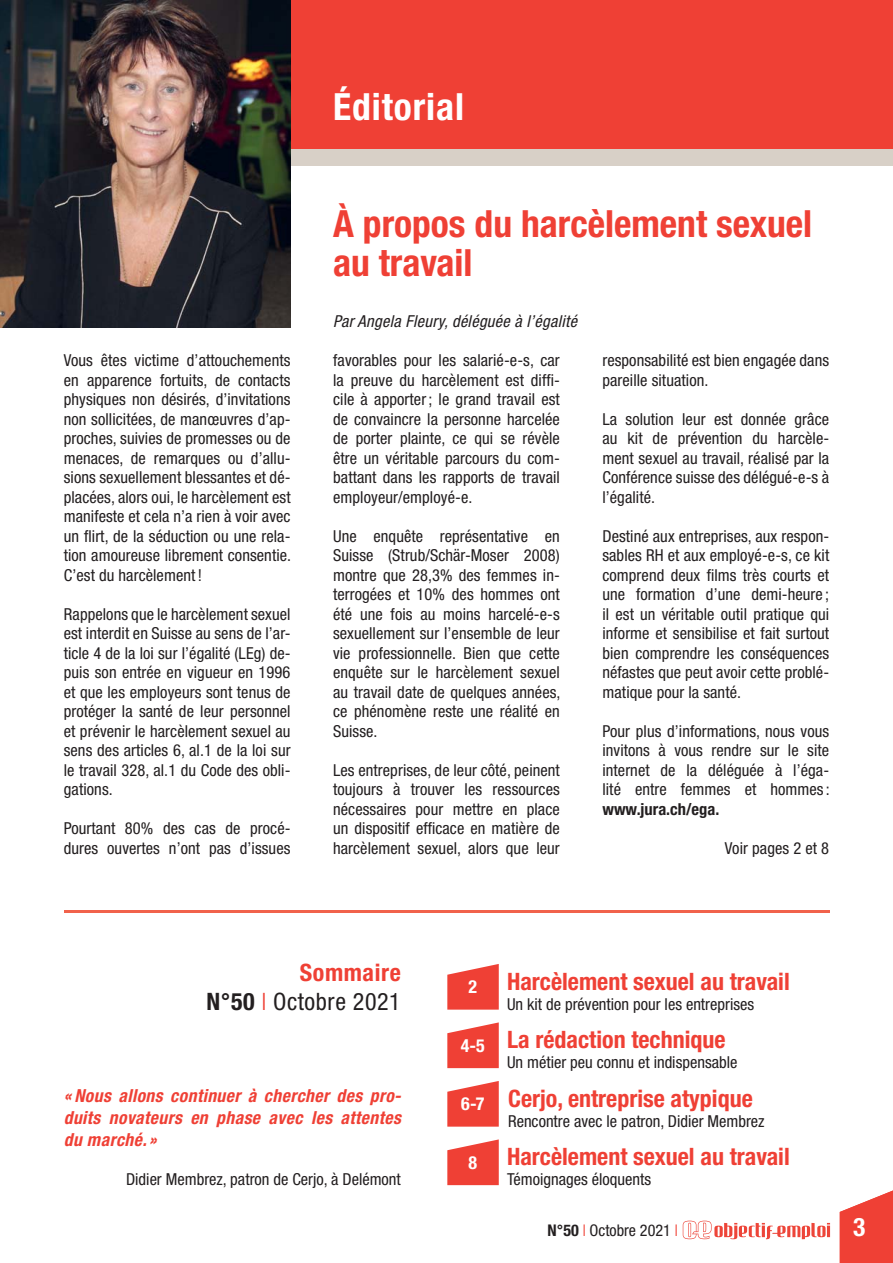
<style>
.page{position:relative;width:893px;height:1263px;background:#fff}
.page>*{position:absolute;margin:0;border:0;box-sizing:border-box;transform-origin:0 0}
.t1{font:700 condensed 37.5px/39px "Helvetica Neue LT Std";color:#ef4035}
.t2{font:700 condensed 37.5px "Helvetica Neue LT Std";letter-spacing:.025em;color:#fff}
.t3{font:700 condensed 25.5px "Helvetica Neue LT Std";color:#fff}
.t4{font:700 condensed 24px "Helvetica Neue LT Std";color:#ef4035}
.t5{font:condensed 24px/28.8px "Helvetica Neue LT Std";letter-spacing:.025em;color:#231f20;text-align:right}
.t6{font:italic 700 condensed 18px/21.6px "Helvetica Neue LT Std";letter-spacing:.025em;color:#ef4035;text-align:justify}
.t7{font:700 condensed 18px "Helvetica Neue LT Std";color:#fff}
.t8{font:condensed 16.5px/19.5px "Helvetica Neue LT Std";letter-spacing:.005em;color:#231f20;text-align:justify}
.t9{font:italic condensed 16.5px "Helvetica Neue LT Std";letter-spacing:.02em;color:#231f20}
.t10{font:700 condensed 16.5px "Helvetica Neue LT Std";color:#231f20}
.t11{font:condensed 16.2px "Helvetica Neue LT Std";color:#231f20}
.s1{font-weight:700;color:#ef4035}
.s2{font-weight:700}
.s3{font-weight:300;color:#ef4035}
</style>
<div class="page">
<svg style="left:683px;top:1221px;width:147px;height:18px"></svg>
<svg style="left:840px;top:1190px;width:53px;height:73px;background:#f15c53"></svg>
<div style="left:0;top:149px;width:893px;height:17px;background:#d8d0c7"></div>
<div style="left:286px;top:0;width:607px;height:149px;background:#ef4035"></div>
<hr style="left:64px;top:910px;width:765px;height:2px;background:#f1624b">
<img style="left:0;top:0;width:291px;height:327px">
<svg style="left:447px;top:964px;width:52px;height:45px;background:#f1584e"></svg>
<svg style="left:447px;top:1081px;width:52px;height:45px;background:#f1584e"></svg>
<svg style="left:447px;top:1022px;width:52px;height:46px;background:#f15950"></svg>
<svg style="left:447px;top:1139px;width:52px;height:46px;background:#f15950"></svg>
<h1 class="t2" style="left:333px;top:94px;width:132px">Éditorial</h1>
<h1 class="t1" style="left:333px;top:208px;width:481px">À propos du harcèlement sexuel au travail</h1>
<p class="t8" style="left:64px;top:352px;width:229px">Vous êtes victime d’attouchements en apparence fortuits, de contacts physiques non désirés, d’invitations non sollicitées, de manœuvres d’ap&shy;proches, suivies de promesses ou de menaces, de remarques ou d’allu&shy;sions sexuellement blessantes et dé&shy;placées, alors oui, le harcèlement est manifeste et cela n’a rien à voir avec un flirt, de la séduction ou une rela&shy;tion amoureuse librement consentie.<br>C’est du harcèlement !</p>
<p class="t8" style="left:64px;top:606px;width:228px">Rappelons que le harcèlement sexuel est interdit en Suisse au sens de l’ar&shy;ticle 4 de la loi sur l’égalité (LEg) de&shy;puis son entrée en vigueur en 1996 et que les employeurs sont tenus de protéger la santé de leur personnel et prévenir le harcèlement sexuel au sens des articles 6, al.1 de la loi sur le travail 328, al.1 du Code des obli&shy;gations.</p>
<p class="t8" style="left:64px;top:820px;width:228px">Pourtant 80% des cas de procé&shy;dures ouvertes n’ont pas d’issues</p>
<p class="t9" style="left:333px;top:315px;width:245px">Par Angela Fleury, déléguée à l’égalité</p>
<p class="t8" style="left:333px;top:352px;width:228px">favorables pour les salarié-e-s, car la preuve du harcèlement est diffi&shy;cile à apporter ; le grand travail est de convaincre la personne harcelée de porter plainte, ce qui se révèle être un véritable parcours du com&shy;battant dans les rapports de travail employeur/employé-e.</p>
<p class="t8" style="left:333px;top:528px;width:229px">Une enquête représentative en Suisse (Strub/Schär-Moser 2008) montre que 28,3% des femmes in&shy;terrogées et 10% des hommes ont été une fois au moins harcelé-e-s sexuellement sur l’ensemble de leur vie professionnelle. Bien que cette enquête sur le harcèlement sexuel au travail date de quelques années, ce phénomène reste une réalité en Suisse.</p>
<p class="t8" style="left:333px;top:762px;width:228px">Les entreprises, de leur côté, peinent toujours à trouver les ressources nécessaires pour mettre en place un dispositif efficace en matière de harcèlement sexuel, alors que leur</p>
<p class="t8" style="left:602px;top:353px;width:228px">responsabilité est bien engagée dans pareille situation.</p>
<p class="t8" style="left:602px;top:411px;width:228px">La solution leur est donnée grâce au kit de prévention du harcèle&shy;ment sexuel au travail, réalisé par la Conférence suisse des délégué-e-s à l’égalité.</p>
<p class="t8" style="left:602px;top:528px;width:228px">Destiné aux entreprises, aux respon&shy;sables RH et aux employé-e-s, ce kit comprend deux films très courts et une formation d’une demi-heure ; il est un véritable outil pratique qui informe et sensibilise et fait surtout bien comprendre les conséquences néfastes que peut avoir cette problé&shy;matique pour la santé.</p>
<p class="t8" style="left:602px;top:723px;width:229px">Pour plus d’informations, nous vous invitons à vous rendre sur le site internet de la déléguée à l’éga&shy;lité entre femmes et hommes :</p>
<p class="t10" style="left:602px;top:803px;width:118px">www.jura.ch/ega.</p>
<p class="t8" style="left:725px;top:840px;width:106px">Voir pages 2 et 8</p>
<h3 class="t5" style="left:206px;top:961px;width:196px"><span class="s1">Sommaire<br></span><span class="s2">N°50</span> <span class="s3">I</span> Octobre 2021</h3>
<p class="t6" style="left:64px;top:1085px;width:339px">« Nous allons continuer à chercher des pro&shy;duits novateurs en phase avec les attentes du marché. »</p>
<p class="t8" style="left:126px;top:1171px;width:276px">Didier Membrez, patron de Cerjo, à Delémont</p>
<p class="t7" style="left:468px;top:980px;width:10px">2</p>
<p class="t7" style="left:461px;top:1039px;width:26px">4-5</p>
<p class="t7" style="left:461px;top:1097px;width:25px">6-7</p>
<p class="t7" style="left:468px;top:1156px;width:10px">8</p>
<h3 class="t4" style="left:507px;top:973px;width:284px">Harcèlement sexuel au travail</h3>
<p class="t8" style="left:507px;top:996px;width:249px">Un kit de prévention pour les entreprises</p>
<h3 class="t4" style="left:507px;top:1031px;width:220px">La rédaction technique</h3>
<p class="t8" style="left:507px;top:1054px;width:232px">Un métier peu connu et indispensable</p>
<h3 class="t4" style="left:508px;top:1090px;width:246px">Cerjo, entreprise atypique</h3>
<p class="t8" style="left:508px;top:1113px;width:258px">Rencontre avec le patron, Didier Membrez</p>
<h3 class="t4" style="left:507px;top:1148px;width:284px">Harcèlement sexuel au travail</h3>
<p class="t8" style="left:507px;top:1171px;width:146px">Témoignages éloquents</p>
<p class="t11" style="left:548px;top:1224px;width:132px"><span class="s2">N°50</span> <span class="s3">I</span> Octobre 2021 <span class="s3">I</span></p>
<h2 class="t3" style="left:853px;top:1218px;width:14px">3</h2>
</div>
